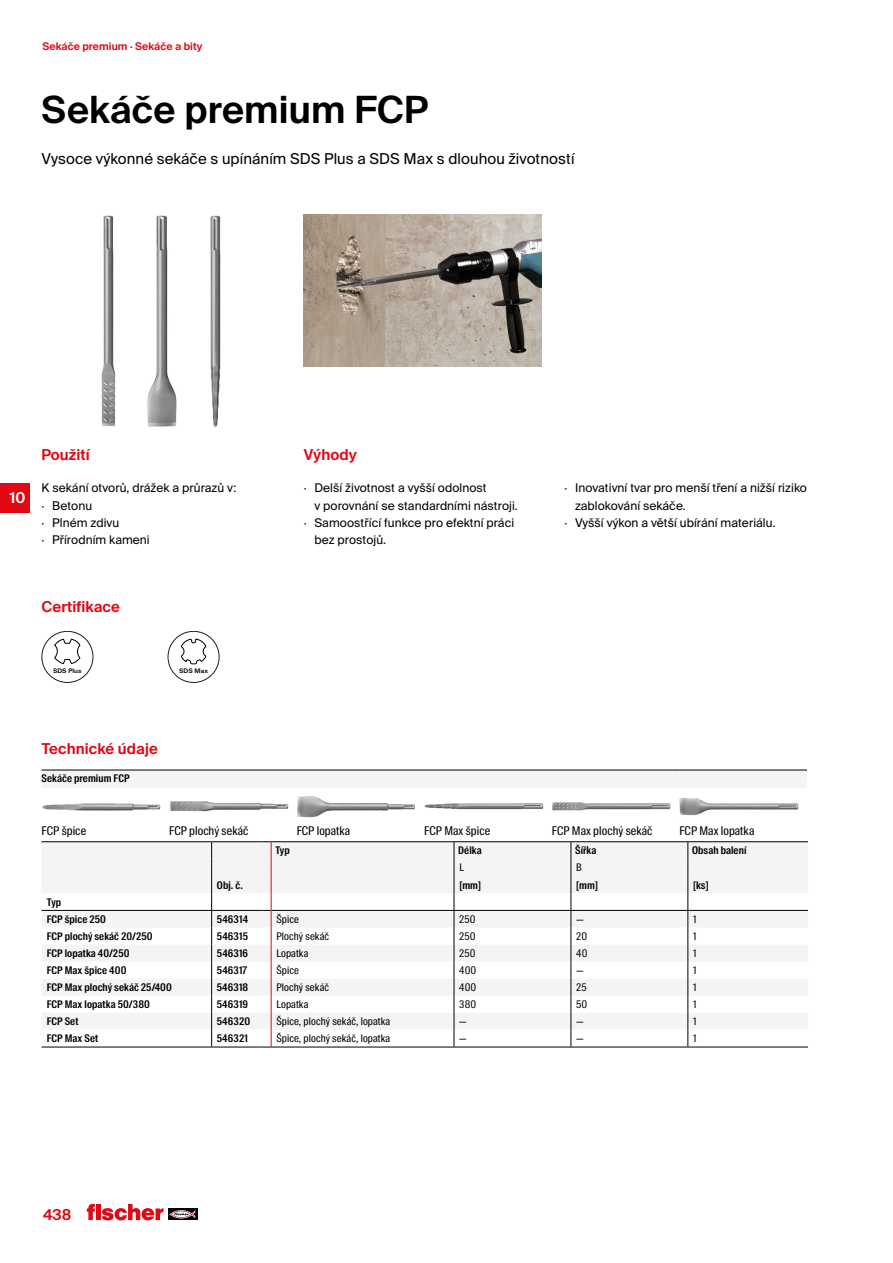
<style>
.page{position:relative;width:893px;height:1263px;background:#fff}
.page>*{position:absolute;margin:0;border:0;box-sizing:border-box;transform-origin:0 0}
.t1{font:600 37.5px "fischerstrong";letter-spacing:.005em;color:#000}
.t2{font:15px "fischerstrong";letter-spacing:.005em;color:#000}
.t3{font:600 15px "fischerstrong";letter-spacing:.005em;color:#e30613}
.t4{font:600 15px "fischerstrong";color:#fff}
.t5{font:12px/17.2px "fischerstrong";letter-spacing:.005em;color:#000}
.t6{font:12px "fischerstrong Cond";letter-spacing:.005em;color:#000}
.t7{font:600 10.5px/16.8px "fischerstrong Cond";letter-spacing:.01em;color:#000}
.t8{font:10.5px "fischerstrong Cond";letter-spacing:.01em;color:#000}
.t9{font:600 10.5px "fischerstrong";letter-spacing:.005em;color:#e30613}
.t10{font:700 6.75px "Fi We";color:#000}
</style>
<div class="page">
<svg style="left:168px;top:1208px;width:29px;height:12px"></svg>
<svg style="left:169px;top:1210px;width:26px;height:8px"></svg>
<svg style="left:87px;top:1204px;width:76px;height:16px"></svg>
<div style="left:0;top:483px;width:30px;height:29px;background:#e30613"></div>
<img style="left:304px;top:215px;width:238px;height:151px">
<img style="left:101px;top:215px;width:120px;height:212px">
<div style="left:42px;top:631px;width:51px;height:52px;border:1px solid #1d1e1c;border-radius:50%"></div>
<svg style="left:54px;top:638px;width:27px;height:26px"></svg>
<div style="left:168px;top:631px;width:51px;height:52px;border:1px solid #1d1e1c;border-radius:50%"></div>
<svg style="left:177px;top:638px;width:29px;height:26px"></svg>
<svg style="left:42px;top:841px;width:766px;height:207px"></svg>
<hr style="left:271px;top:1047px;width:183px;height:1px;background:#000">
<hr style="left:454px;top:1047px;width:117px;height:1px;background:#000">
<hr style="left:571px;top:1047px;width:117px;height:1px;background:#000">
<hr style="left:688px;top:1047px;width:120px;height:1px;background:#000">
<div style="left:42px;top:770px;width:765px;height:17px;background:#f5f3f3"></div>
<hr style="left:42px;top:770px;width:127px;height:1px;background:#000">
<hr style="left:169px;top:770px;width:128px;height:1px;background:#000">
<hr style="left:297px;top:770px;width:127px;height:1px;background:#000">
<hr style="left:424px;top:770px;width:128px;height:1px;background:#000">
<hr style="left:552px;top:770px;width:127px;height:1px;background:#000">
<hr style="left:679px;top:770px;width:128px;height:1px;background:#000">
<img style="left:42px;top:803px;width:119px;height:8px">
<img style="left:169px;top:801px;width:119px;height:11px">
<img style="left:297px;top:796px;width:118px;height:22px">
<img style="left:424px;top:803px;width:119px;height:7px">
<img style="left:552px;top:802px;width:119px;height:9px">
<img style="left:679px;top:798px;width:119px;height:18px">
<p class="t9" style="left:42px;top:41px;width:162px">Sekáče premium · Sekáče a bity</p>
<h1 class="t1" style="left:42px;top:88px;width:388px">Sekáče premium FCP</h1>
<p class="t2" style="left:42px;top:150px;width:535px">Vysoce výkonné sekáče s upínáním SDS Plus a SDS Max s dlouhou životností</p>
<p class="t4" style="left:10px;top:489px;width:17px">10</p>
<p class="t3" style="left:42px;top:446px;width:50px">Použití</p>
<p class="t5" style="left:42px;top:479px;width:196px">K sekání otvorů, drážek a průrazů v: · Betonu<br>· Plném zdivu<br>· Přírodním kameni</p>
<p class="t3" style="left:42px;top:598px;width:80px">Certifikace</p>
<p class="t10" style="left:53px;top:667px;width:30px">SDS Plus</p>
<p class="t10" style="left:179px;top:667px;width:30px">SDS Max</p>
<p class="t3" style="left:304px;top:446px;width:55px">Výhody</p>
<p class="t5" style="left:304px;top:479px;width:184px">· Delší životnost a vyšší odolnost</p>
<p class="t5" style="left:314px;top:497px;width:205px">v porovnání se standardními nástroji.</p>
<p class="t5" style="left:304px;top:514px;width:212px">· Samoostřící funkce pro efektní práci</p>
<p class="t5" style="left:314px;top:531px;width:73px">bez prostojů.</p>
<p class="t5" style="left:564px;top:479px;width:244px">· Inovativní tvar pro menší tření a nižší riziko</p>
<p class="t5" style="left:575px;top:497px;width:112px">zablokování sekáče.</p>
<p class="t5" style="left:564px;top:514px;width:213px">· Vyšší výkon a větší ubírání materiálu.</p>
<p class="t3" style="left:42px;top:740px;width:118px">Technické údaje</p>
<p class="t7" style="left:42px;top:771px;width:89px">Sekáče premium FCP</p>
<p class="t6" style="left:42px;top:824px;width:46px">FCP špice</p>
<p class="t6" style="left:169px;top:824px;width:81px">FCP plochý sekáč</p>
<p class="t6" style="left:297px;top:824px;width:55px">FCP lopatka</p>
<p class="t6" style="left:424px;top:824px;width:67px">FCP Max špice</p>
<p class="t6" style="left:552px;top:824px;width:102px">FCP Max plochý sekáč</p>
<p class="t6" style="left:679px;top:824px;width:76px">FCP Max lopatka</p>
<p class="t7" style="left:275px;top:842px;width:16px">Typ</p>
<p class="t7" style="left:458px;top:842px;width:25px">Délka</p>
<p class="t7" style="left:575px;top:842px;width:23px">Šířka</p>
<p class="t7" style="left:692px;top:842px;width:56px">Obsah balení</p>
<p class="t8" style="left:459px;top:861px;width:6px">L</p>
<p class="t8" style="left:576px;top:861px;width:7px">B</p>
<p class="t7" style="left:217px;top:877px;width:27px">Obj. č.</p>
<p class="t7" style="left:459px;top:877px;width:23px">[mm]</p>
<p class="t7" style="left:576px;top:877px;width:23px">[mm]</p>
<p class="t7" style="left:693px;top:877px;width:17px">[ks]</p>
<p class="t7" style="left:47px;top:894px;width:61px">Typ<br>FCP špice 250</p>
<p class="t7" style="left:217px;top:911px;width:33px">546314</p>
<p class="t8" style="left:276px;top:913px;width:24px">Špice</p>
<p class="t8" style="left:459px;top:913px;width:18px">250</p>
<p class="t8" style="left:576px;top:913px;width:9px">—</p>
<p class="t8" style="left:693px;top:913px;width:5px">1</p>
<p class="t7" style="left:47px;top:928px;width:107px">FCP plochý sekáč 20/250</p>
<p class="t7" style="left:217px;top:928px;width:33px">546315</p>
<p class="t8" style="left:276px;top:930px;width:54px">Plochý sekáč</p>
<p class="t8" style="left:459px;top:930px;width:18px">250</p>
<p class="t8" style="left:576px;top:930px;width:12px">20</p>
<p class="t8" style="left:693px;top:930px;width:5px">1</p>
<p class="t7" style="left:47px;top:945px;width:84px">FCP lopatka 40/250</p>
<p class="t7" style="left:217px;top:945px;width:33px">546316</p>
<p class="t8" style="left:276px;top:947px;width:33px">Lopatka</p>
<p class="t8" style="left:459px;top:947px;width:18px">250</p>
<p class="t8" style="left:576px;top:947px;width:13px">40</p>
<p class="t8" style="left:693px;top:947px;width:5px">1</p>
<p class="t7" style="left:47px;top:962px;width:81px">FCP Max špice 400</p>
<p class="t7" style="left:217px;top:962px;width:32px">546317</p>
<p class="t8" style="left:276px;top:964px;width:24px">Špice</p>
<p class="t8" style="left:459px;top:964px;width:19px">400</p>
<p class="t8" style="left:576px;top:964px;width:9px">—</p>
<p class="t8" style="left:693px;top:964px;width:5px">1</p>
<p class="t7" style="left:47px;top:979px;width:127px">FCP Max plochý sekáč 25/400</p>
<p class="t7" style="left:217px;top:979px;width:33px">546318</p>
<p class="t8" style="left:276px;top:981px;width:54px">Plochý sekáč</p>
<p class="t8" style="left:459px;top:981px;width:19px">400</p>
<p class="t8" style="left:576px;top:981px;width:12px">25</p>
<p class="t8" style="left:693px;top:981px;width:5px">1</p>
<p class="t7" style="left:47px;top:996px;width:105px">FCP Max lopatka 50/380</p>
<p class="t7" style="left:217px;top:996px;width:33px">546319</p>
<p class="t8" style="left:276px;top:998px;width:33px">Lopatka</p>
<p class="t8" style="left:459px;top:998px;width:18px">380</p>
<p class="t8" style="left:576px;top:998px;width:13px">50</p>
<p class="t8" style="left:693px;top:998px;width:5px">1</p>
<p class="t7" style="left:47px;top:1013px;width:33px">FCP Set</p>
<p class="t7" style="left:217px;top:1013px;width:35px">546320</p>
<p class="t8" style="left:276px;top:1015px;width:115px">Špice, plochý sekáč, lopatka</p>
<p class="t8" style="left:459px;top:1015px;width:9px">—</p>
<p class="t8" style="left:576px;top:1015px;width:9px">—</p>
<p class="t8" style="left:693px;top:1015px;width:5px">1</p>
<p class="t7" style="left:47px;top:1030px;width:53px">FCP Max Set</p>
<p class="t7" style="left:217px;top:1030px;width:33px">546321</p>
<p class="t8" style="left:276px;top:1032px;width:115px">Špice, plochý sekáč, lopatka</p>
<p class="t8" style="left:459px;top:1032px;width:9px">—</p>
<p class="t8" style="left:576px;top:1032px;width:9px">—</p>
<p class="t8" style="left:693px;top:1032px;width:5px">1</p>
<p class="t3" style="left:43px;top:1206px;width:30px">438</p>
</div>
